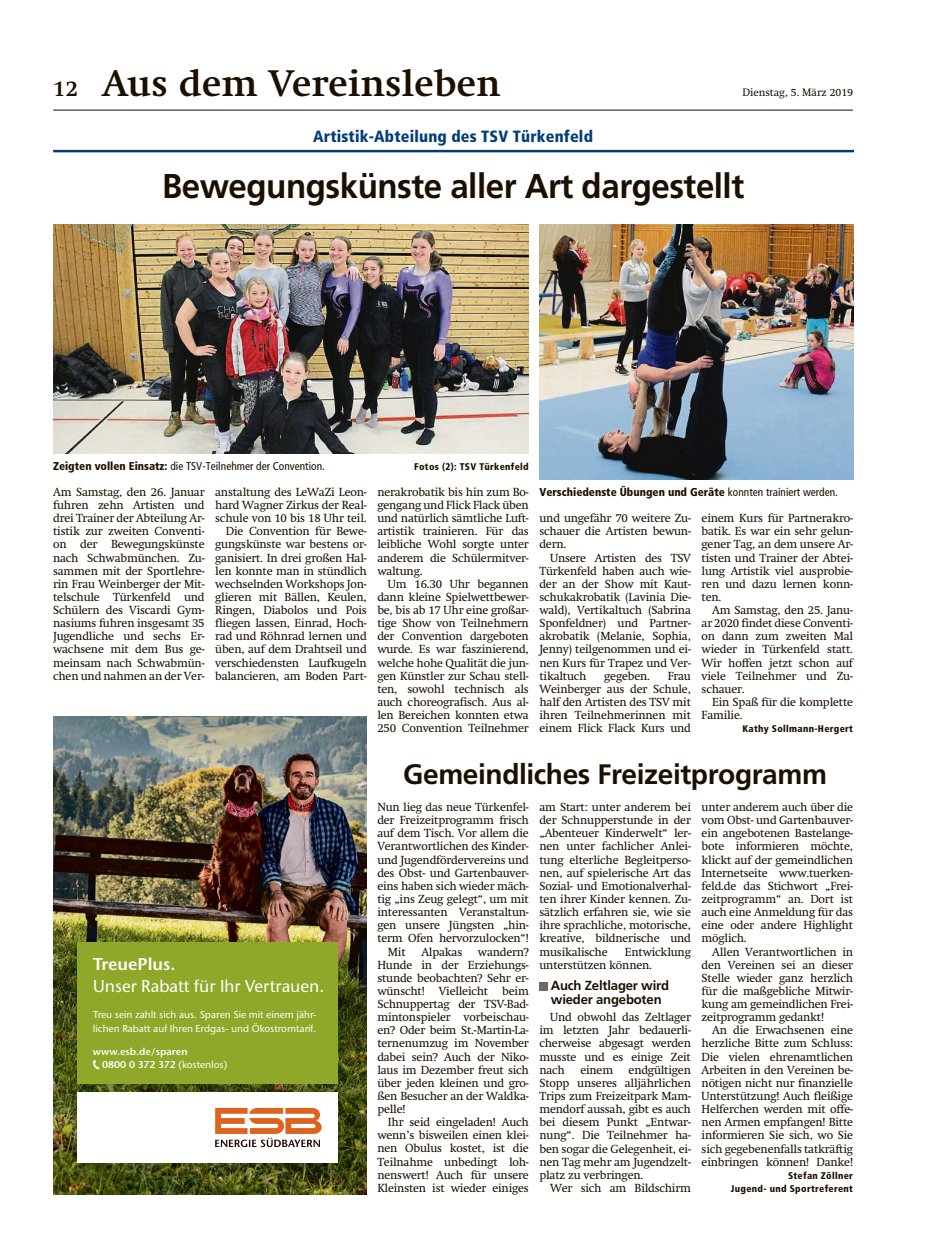
<style>
.page{position:relative;width:939px;height:1248px;background:#fff}
.page>*{position:absolute;margin:0;border:0;box-sizing:border-box;transform-origin:0 0}
.t1{font:700 36.25px "Swift";letter-spacing:.01em;color:#1c0f00}
.t2{font:700 34.38px "Frutiger";letter-spacing:-.015em;color:#1c0f00;scale:.96 1}
.t3{font:700 28.12px "Frutiger";letter-spacing:-.015em;color:#1c0f00}
.t4{font:500 17px "Stone Sans ITC Std";color:#fff}
.t5{font:600 17px "Stone Sans ITC Std";color:#fff}
.t6{font:900 condensed 16.25px "Frutiger";letter-spacing:.01em;color:#003d78}
.t7{font:700 13.12px/13.1px "Frutiger";letter-spacing:-.015em;color:#1c0f00}
.t8{font:11.62px/13.1px "Swift";letter-spacing:-.015em;color:#1c0f00;text-align:justify}
.t9{font:900 condensed 11.38px "Frutiger";color:#1c0f00}
.t10{font:condensed 11.38px "Frutiger";color:#1c0f00}
.t11{font:10.62px "Swift";color:#1c0f00}
.t12{font:500 10px/13.5px "Stone Sans ITC Std";color:#fff}
.t13{font:600 10px/13.5px "Stone Sans ITC Std";color:#fff}
.t14{font:900 condensed 9.75px/13.1px "Frutiger";letter-spacing:.03em;color:#1c0f00;text-align:right}
.s1{font-size:21.25px}
.s2{font-weight:900}
.s3{font-weight:400}
.s4{font-weight:500}
</style>
<div class="page">
<img style="left:53px;top:716px;width:314px;height:478px">
<div style="left:77px;top:942px;width:261px;height:141px;background:#8fa829"></div>
<svg style="left:93px;top:1060px;width:6px;height:10px"></svg>
<div style="left:77px;top:1091px;width:261px;height:71px;background:#fff"></div>
<svg style="left:215px;top:1107px;width:107px;height:39px"></svg>
<hr style="left:53px;top:110px;width:800px;height:1px;background:#1c0f00">
<hr style="left:53px;top:150px;width:800px;height:2px;background:#003d78">
<img style="left:53px;top:224px;width:476px;height:229px">
<img style="left:539px;top:224px;width:314px;height:255px">
<div style="left:539px;top:982px;width:9px;height:8px;background:#6e6963"></div>
<h1 class="t1" style="left:53px;top:70px;width:449px"><span class="s1">12</span> Aus dem Vereinsleben</h1>
<p class="t11" style="left:742px;top:88px;width:112px">Dienstag, 5. März 2019</p>
<h3 class="t6" style="left:313px;top:131px;width:281px">Artistik-Abteilung des TSV Türkenfeld</h3>
<h2 class="t2" style="left:162px;top:174px;width:608px">Bewegungskünste aller Art dargestellt</h2>
<p class="t10" style="left:53px;top:461px;width:273px"><span class="s2">Zeigten vollen Einsatz:</span> die TSV-Teilnehmer der Convention.</p>
<p class="t14" style="left:414px;top:460px;width:116px">Fotos (2): TSV Türkenfeld</p>
<p class="t8" style="left:53px;top:486px;width:153px">Am Samstag, den 26. Januar fuhren zehn Artisten und drei Trainer der Abteilung Ar&shy;tistik zur zweiten Conventi&shy;on der Bewegungskünste nach Schwabmünchen. Zu&shy;sammen mit der Sportlehre&shy;rin Frau Weinberger der Mit&shy;telschule Türkenfeld und Schülern des Viscardi Gym&shy;nasiums fuhren insgesamt 35<br>Jugendliche und sechs Er&shy;wachsene mit dem Bus ge&shy;meinsam nach Schwabmün&shy;chen und nahmen an der Ver-</p>
<p class="t8" style="left:215px;top:486px;width:153px;text-align:right">anstaltung des LeWaZi Leon&shy;hard Wagner Zirkus der Real&shy;schule von 10 bis 18 Uhr teil.<br>Die Convention für Bewe&shy;gungskünste war bestens or&shy;ganisiert. In drei großen Hal&shy;len konnte man in stündlich wechselnden Workshops Jon&shy;glieren mit Bällen, Keulen,<br>Ringen, Diabolos und Pois fliegen lassen, Einrad, Hoch&shy;rad und Röhnrad lernen und üben, auf dem Drahtseil und verschiedensten Laufkugeln balancieren, am Boden Part-</p>
<p class="t8" style="left:377px;top:486px;width:153px">nerakrobatik bis hin zum Bo&shy;gengang und Flick Flack üben und natürlich sämtliche Luft&shy;artistik trainieren. Für das leibliche Wohl sorgte unter anderem die Schülermitver&shy;waltung.</p>
<p class="t8" style="left:377px;top:578px;width:153px;text-indent:11px">Um 16.30 Uhr begannen dann kleine Spielwettbewer&shy;be, bis ab 17 Uhr eine großar&shy;tige Show von Teilnehmern der Convention dargeboten wurde. Es war faszinierend, welche hohe Qualität die jun&shy;gen Künstler zur Schau stell&shy;ten, sowohl technisch als auch choreografisch. Aus al&shy;len Bereichen konnten etwa 250 Convention Teilnehmer</p>
<p class="t9" style="left:539px;top:488px;width:300px">Verschiedenste Übungen und Geräte <span class="s3">konnten trainiert werden.</span></p>
<p class="t8" style="left:539px;top:512px;width:153px">und ungefähr 70 weitere Zu&shy;schauer die Artisten bewun&shy;dern.</p>
<p class="t8" style="left:539px;top:552px;width:153px;text-indent:11px">Unsere Artisten des TSV Türkenfeld haben auch wie&shy;der an der Show mit Kaut&shy;schukakrobatik (Lavinia Die&shy;wald), Vertikaltuch (Sabrina Sponfeldner) und Partner&shy;akrobatik (Melanie, Sophia, Jenny) teilgenommen und ei&shy;nen Kurs für Trapez und Ver&shy;tikaltuch</p>
<p class="t8" style="left:604px;top:670px;width:47px">gegeben.</p>
<p class="t8" style="left:539px;top:670px;width:153px;text-indent:128px">Frau Weinberger aus der Schule, half den Artisten des TSV mit ihren Teilnehmerinnen mit einem Flick Flack Kurs und</p>
<p class="t8" style="left:702px;top:512px;width:153px">einem Kurs für Partnerakro&shy;batik. Es war ein sehr gelun&shy;gener Tag, an dem unsere Ar&shy;tisten und Trainer der Abtei&shy;lung Artistik viel ausprobie&shy;ren und dazu lernen konn&shy;ten.</p>
<p class="t8" style="left:702px;top:604px;width:153px;text-indent:11px">Am Samstag, den 25. Janu&shy;ar 2020 findet diese Conventi&shy;on dann zum zweiten Mal wieder in Türkenfeld statt.<br>Wir hoffen jetzt schon auf viele Teilnehmer und Zu&shy;schauer.</p>
<p class="t8" style="left:702px;top:696px;width:153px;text-indent:11px">Ein Spaß für die komplette<br>Familie.</p>
<p class="t14" style="left:742px;top:723px;width:112px">Kathy Sollmann-Hergert</p>
<h3 class="t5" style="left:93px;top:954px;width:84px">TreuePlus.</h3>
<h3 class="t4" style="left:93px;top:980px;width:233px">Unser Rabatt für Ihr Vertrauen.</h3>
<p class="t12" style="left:93px;top:1009px;width:225px">Treu sein zahlt sich aus. Sparen Sie mit einem jähr&shy;lichen Rabatt auf Ihren Erdgas- und Ökostromtarif.</p>
<p class="t13" style="left:102px;top:1044px;width:127px;text-indent:-9px">www.esb.de/sparen<br>0800 0 372 372 <span class="s4">(kostenlos)</span></p>
<h3 class="t3" style="left:403px;top:764px;width:425px">Gemeindliches Freizeitprogramm</h3>
<p class="t8" style="left:702px;top:801px;width:153px">unter anderem auch über die vom Obst- und Gartenbauver&shy;ein angebotenen Bastelange&shy;bote informieren möchte, klickt auf der gemeindlichen Internetseite www.tuerken&shy;feld.de das Stichwort „Frei&shy;zeitprogramm“ an. Dort ist auch eine Anmeldung für das eine oder andere Highlight möglich.</p>
<p class="t8" style="left:702px;top:946px;width:153px;text-indent:11px">Allen Verantwortlichen in den Vereinen sei an dieser Stelle wieder ganz herzlich für die maßgebliche Mitwir&shy;kung am gemeindlichen Frei&shy;zeitprogramm gedankt!</p>
<p class="t8" style="left:702px;top:1024px;width:153px;text-indent:11px">An die Erwachsenen eine herzliche Bitte zum Schluss:<br>Die vielen ehrenamtlichen Arbeiten in den Vereinen be&shy;nötigen nicht nur finanzielle Unterstützung! Auch fleißige Helferchen werden mit offe&shy;nen Armen empfangen! Bitte informieren Sie sich, wo Sie sich gegebenenfalls tatkräftig einbringen können! Danke!</p>
<p class="t14" style="left:731px;top:1169px;width:124px">Stefan Zöllner<br>Jugend- und Sportreferent</p>
<p class="t8" style="left:377px;top:801px;width:153px">Nun lieg das neue Türkenfel-</p>
<p class="t8" style="left:377px;top:814px;width:153px">der Freizeitprogramm frisch</p>
<p class="t8" style="left:377px;top:827px;width:153px">auf dem Tisch. Vor allem die</p>
<p class="t8" style="left:377px;top:841px;width:153px">Verantwortlichen des Kinder-</p>
<p class="t8" style="left:377px;top:854px;width:153px">und Jugendfördervereins und</p>
<p class="t8" style="left:377px;top:867px;width:153px">des Obst- und Gartenbauver-</p>
<p class="t8" style="left:377px;top:880px;width:153px">eins haben sich wieder mäch-</p>
<p class="t8" style="left:377px;top:893px;width:153px">tig „ins Zeug gelegt“, um mit</p>
<p class="t8" style="left:377px;top:906px;width:153px">interessanten Veranstaltun-</p>
<p class="t8" style="left:377px;top:919px;width:153px">gen unsere Jüngsten „hin-</p>
<p class="t8" style="left:377px;top:932px;width:153px">term Ofen hervorzulocken“!</p>
<p class="t8" style="left:388px;top:946px;width:19px">Mit</p>
<p class="t8" style="left:421px;top:946px;width:42px">Alpakas</p>
<p class="t8" style="left:539px;top:801px;width:153px">am Start: unter anderem bei der Schnupperstunde in der „Abenteuer Kinderwelt“ ler&shy;nen unter fachlicher Anlei&shy;tung elterliche Begleitperso&shy;nen, auf spielerische Art das Sozial- und Emotionalverhal&shy;ten ihrer Kinder kennen. Zu&shy;sätzlich erfahren sie, wie sie ihre sprachliche, motorische, kreative, bildnerische und musikalische</p>
<p class="t8" style="left:377px;top:946px;width:153px;text-indent:101px">wandern?<br>Hunde in der Erziehungs&shy;stunde beobachten? Sehr er&shy;wünscht! Vielleicht beim Schnuppertag der TSV-Bad&shy;mintonspieler vorbeischau&shy;en? Oder beim St.-Martin-La&shy;ternenumzug im November dabei sein? Auch der Niko&shy;laus im Dezember freut sich über jeden kleinen und gro&shy;ßen Besucher an der Waldka&shy;pelle!</p>
<p class="t8" style="left:377px;top:1116px;width:153px;text-indent:11px">Ihr seid eingeladen! Auch wenn’s bisweilen einen klei&shy;nen Obulus kostet, ist die Teilnahme unbedingt loh&shy;nenswert! Auch für unsere Kleinsten ist wieder einiges</p>
<p class="t8" style="left:539px;top:946px;width:153px;text-indent:85px">Entwicklung unterstützen können.</p>
<p class="t7" style="left:551px;top:980px;width:120px">Auch Zeltlager wird wieder angeboten</p>
<p class="t8" style="left:539px;top:1011px;width:153px;text-indent:11px">Und obwohl das Zeltlager im letzten Jahr bedauerli&shy;cherweise abgesagt werden musste und es einige Zeit nach</p>
<p class="t8" style="left:539px;top:1064px;width:153px;text-indent:89px">endgültigen Stopp unseres alljährlichen Trips zum Freizeitpark Mam&shy;mendorf aussah, gibt es auch bei diesem Punkt „Entwar&shy;nung“. Die Teilnehmer ha&shy;ben sogar die Gelegenheit, ei&shy;nen Tag mehr am Jugendzelt&shy;platz zu verbringen.</p>
<p class="t8" style="left:550px;top:1182px;width:142px">Wer sich am Bildschirm</p>
<p class="t8" style="left:580px;top:1064px;width:34px">einem</p>
</div>
